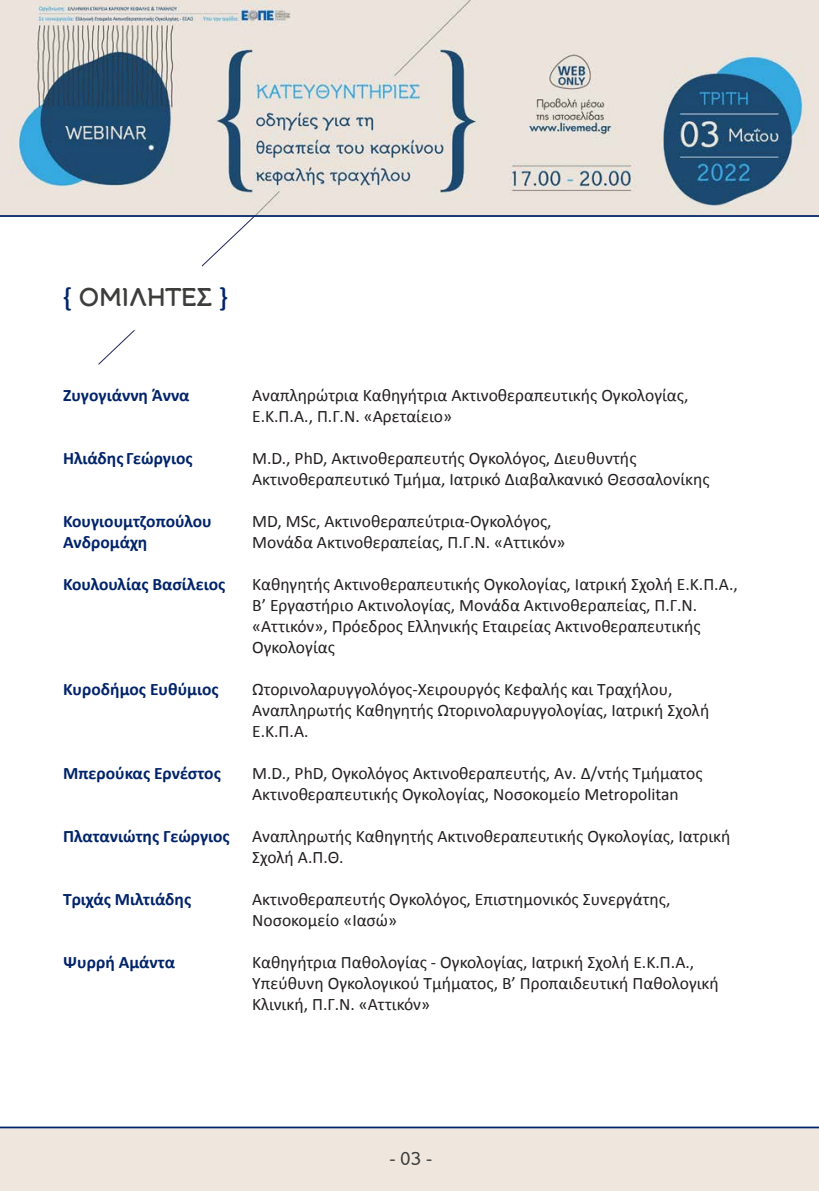
<style>
.page{position:relative;width:819px;height:1191px;background:#fff}
.page>*{position:absolute;margin:0;border:0;box-sizing:border-box;transform-origin:0 0}
.t1{font:700 24.5px "PF Alfabeta";color:#3d3d3c}
.t2{font:17.5px/21px "Calibri";color:#231f20}
.t3{font:700 17.5px "Calibri";color:#002369}
.t4{font:17.5px "PF Alfabeta";color:#3d3d3c}
.s1{color:#002369}
</style>
<div class="page">
<svg style="left:98px;top:217px;width:157px;height:148px"></svg>
<div style="left:133px;top:258px;width:69px;height:72px;background:#fff"></div>
<div style="left:0;top:1128px;width:819px;height:63px;background:#efe7dd"></div>
<img style="left:0;top:0;width:819px;height:215px">
<hr style="left:0;top:215px;width:819px;height:2px;background:#002369">
<hr style="left:0;top:1126px;width:819px;height:2px;background:#002369">
<p class="t1" style="left:63px;top:283px;width:167px"><span class="s1">{</span> ΟΜΙΛΗΤEΣ <span class="s1">}</span></p>
<p class="t3" style="left:63px;top:382px;width:128px">Ζυγογιάννη Άννα</p>
<p class="t2" style="left:252px;top:384px;width:438px">Αναπληρώτρια Καθηγήτρια Ακτινοθεραπευτικής Ογκολογίας,<br>Ε.Κ.Π.Α., Π.Γ.Ν. «Αρεταίειο»</p>
<p class="t3" style="left:63px;top:445px;width:131px">Ηλιάδης Γεώργιος</p>
<p class="t2" style="left:252px;top:447px;width:459px">M.D., PhD, Ακτινοθεραπευτής Ογκολόγος, Διευθυντής<br>Ακτινοθεραπευτικό Τμήμα, Ιατρικό Διαβαλκανικό Θεσσαλονίκης</p>
<p class="t3" style="left:63px;top:508px;width:150px">Κουγιουμτζοπούλου</p>
<p class="t2" style="left:252px;top:510px;width:301px">MD, MSc, Ακτινοθεραπεύτρια-Ογκολόγος,</p>
<p class="t3" style="left:63px;top:529px;width:86px">Ανδρομάχη</p>
<p class="t2" style="left:252px;top:531px;width:315px">Μονάδα Ακτινοθεραπείας, Π.Γ.Ν. «Αττικόν»</p>
<p class="t3" style="left:63px;top:571px;width:164px">Κουλουλίας Βασίλειος</p>
<p class="t2" style="left:252px;top:573px;width:487px">Καθηγητής Ακτινοθεραπευτικής Ογκολογίας, Ιατρική Σχολή Ε.Κ.Π.Α., Β’ Εργαστήριο Ακτινολογίας, Μονάδα Ακτινοθεραπείας, Π.Γ.Ν. «Αττικόν», Πρόεδρος Ελληνικής Εταιρείας Ακτινοθεραπευτικής Ογκολογίας</p>
<p class="t3" style="left:63px;top:676px;width:157px">Κυροδήμος Ευθύμιος</p>
<p class="t2" style="left:252px;top:678px;width:459px">Ωτορινολαρυγγολόγος-Χειρουργός Κεφαλής και Τραχήλου,<br>Αναπληρωτής Καθηγητής Ωτορινολαρυγγολογίας, Ιατρική Σχολή<br>Ε.Κ.Π.Α.</p>
<p class="t3" style="left:63px;top:760px;width:159px">Μπερούκας Ερνέστος</p>
<p class="t2" style="left:252px;top:762px;width:452px">M.D., PhD, Ογκολόγος Ακτινοθεραπευτής, Αν. Δ/ντής Τμήματος<br>Ακτινοθεραπευτικής Ογκολογίας, Νοσοκομείο Metropolitan</p>
<p class="t3" style="left:63px;top:823px;width:168px">Πλατανιώτης Γεώργιος</p>
<p class="t2" style="left:252px;top:825px;width:480px">Αναπληρωτής Καθηγητής Ακτινοθεραπευτικής Ογκολογίας, Ιατρική<br>Σχολή Α.Π.Θ.</p>
<p class="t3" style="left:63px;top:886px;width:130px">Τριχάς Μιλτιάδης</p>
<p class="t2" style="left:252px;top:888px;width:420px">Ακτινοθεραπευτής Ογκολόγος, Επιστημονικός Συνεργάτης,<br>Νοσοκομείο «Ιασώ»</p>
<p class="t3" style="left:63px;top:949px;width:113px">Ψυρρή Αμάντα</p>
<p class="t2" style="left:252px;top:951px;width:468px">Καθηγήτρια Παθολογίας - Ογκολογίας, Ιατρική Σχολή Ε.Κ.Π.Α.,<br>Υπεύθυνη Ογκολογικού Τμήματος, B’ Προπαιδευτική Παθολογική<br>Κλινική, Π.Γ.Ν. «Αττικόν»</p>
<p class="t4" style="left:389px;top:1148px;width:44px">- 03 -</p>
</div>
